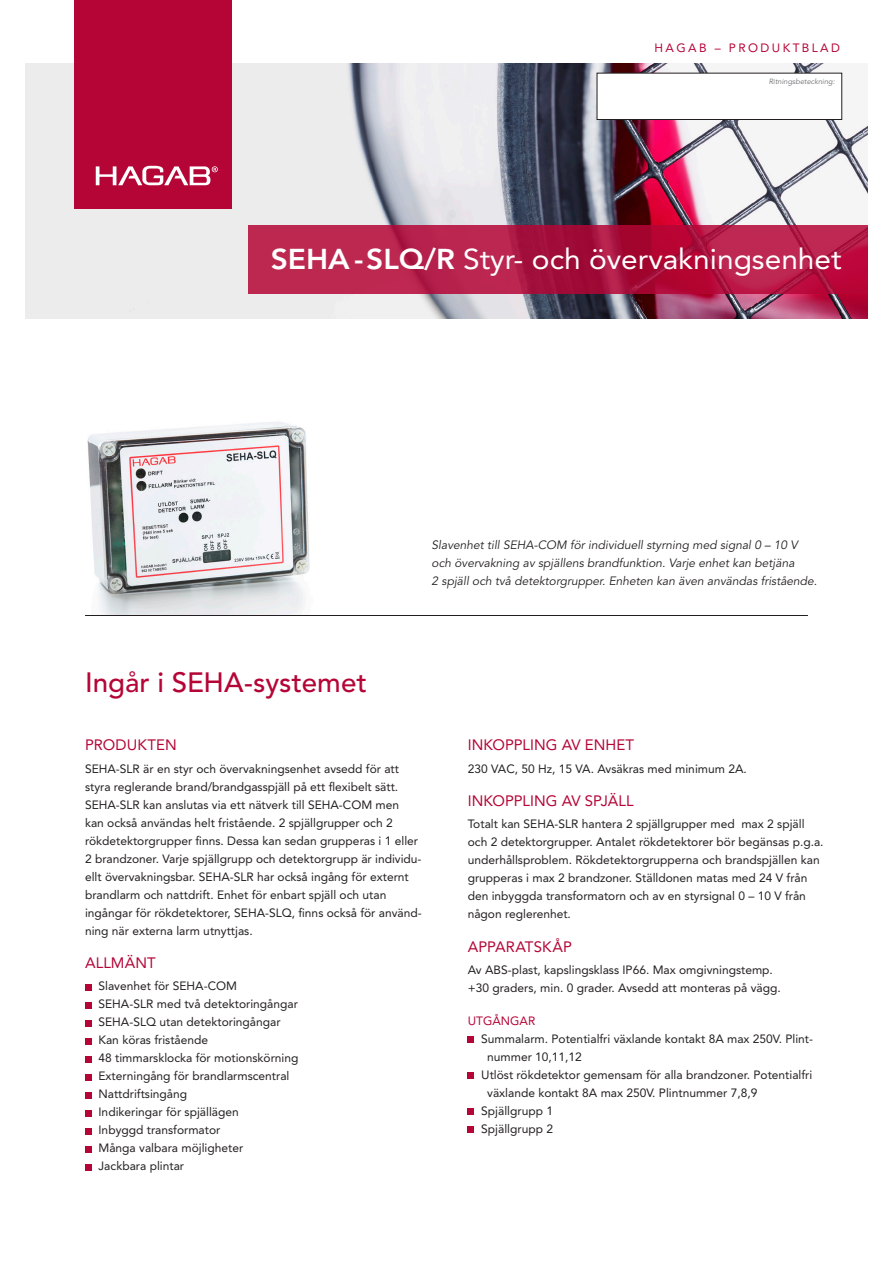
<style>
.page{position:relative;width:893px;height:1263px;background:#fff}
.page>*{position:absolute;margin:0;border:0;box-sizing:border-box;transform-origin:0 0}
.t1{font:28.5px "Avenir LT Std";color:#fff;scale:1.05 1}
.Datablad_-_mellanrub{font:500 27.75px "Avenir LT Std";color:#b50536}
.Datablad_-_mellanrub-2{font:15px "Avenir LT Std";letter-spacing:.005em;color:#b50536}
.Datablad_-_bröd_kurs{font:12px/18px "Avenir LT Std";color:#231f20}
.Datablad_-_brödtext{font:12px/18px "Avenir LT Std";color:#231f20}
.Datablad_-_bröd_kurs-2{font:italic 12px/18px "Avenir LT Std";color:#231f20}
.Datablad_mellanrubri{font:12px "Avenir LT Std";letter-spacing:.2em;color:#b50536}
.Datablad_mellanrubri-2{font:12px "Avenir LT Std";color:#b50536}
.t2{font:italic 7.5px "Avenir LT Std";color:#6c6d70}
.s1{font-weight:800}
</style>
<div class="page">
<img style="left:26px;top:64px;width:841px;height:255px">
<div style="left:74px;top:0;width:158px;height:209px;background:#b50536"></div>
<svg style="left:96px;top:166px;width:122px;height:19px"></svg>
<img style="left:87px;top:422px;width:223px;height:193px">
<svg style="left:85px;top:984px;width:6px;height:6px"></svg>
<svg style="left:85px;top:1002px;width:6px;height:6px"></svg>
<svg style="left:85px;top:1020px;width:6px;height:6px"></svg>
<svg style="left:85px;top:1038px;width:6px;height:6px"></svg>
<svg style="left:85px;top:1056px;width:6px;height:6px"></svg>
<svg style="left:85px;top:1074px;width:6px;height:6px"></svg>
<svg style="left:85px;top:1092px;width:6px;height:6px"></svg>
<svg style="left:85px;top:1110px;width:6px;height:6px"></svg>
<svg style="left:85px;top:1128px;width:6px;height:6px"></svg>
<svg style="left:85px;top:1146px;width:6px;height:6px"></svg>
<svg style="left:85px;top:1164px;width:6px;height:6px"></svg>
<div style="left:468px;top:1036px;width:6px;height:7px;background:#b50536"></div>
<div style="left:468px;top:1072px;width:6px;height:7px;background:#b50536"></div>
<div style="left:468px;top:1108px;width:6px;height:7px;background:#b50536"></div>
<div style="left:468px;top:1126px;width:6px;height:7px;background:#b50536"></div>
<svg style="left:248px;top:225px;width:619px;height:68px;background:#b41b46"></svg>
<hr style="left:85px;top:615px;width:723px;height:1px;background:#231f20">
<div style="left:597px;top:73px;width:245px;height:46px;background:#fff"></div>
<div style="left:597px;top:73px;width:245px;height:47px;border:1px solid #231f20"></div>
<p class="Datablad_mellanrubri" style="left:655px;top:40px;width:187px">HAGAB – PRODUKTBLAD</p>
<p class="t2" style="left:769px;top:77px;width:68px">Ritningsbeteckning:</p>
<p class="t1" style="left:271px;top:243px;width:545px"><span class="s1">SEHA -SLQ/R</span> Styr- och övervakningsenhet</p>
<p class="Datablad_-_bröd_kurs-2" style="left:432px;top:536px;width:387px">Slavenhet till SEHA-COM för individuell styrning med signal 0 – 10 V och övervakning av spjällens brandfunktion. Varje enhet kan betjäna<br>2 spjäll och två detektorgrupper. Enheten kan även användas fristående.</p>
<p class="Datablad_-_mellanrub" style="left:85px;top:666px;width:283px">Ingår i SEHA-systemet</p>
<p class="Datablad_-_mellanrub-2" style="left:85px;top:736px;width:93px">PRODUKTEN</p>
<p class="Datablad_-_bröd_kurs" style="left:85px;top:760px;width:338px">SEHA-SLR är en styr och övervakningsenhet avsedd för att styra reglerande brand/brandgasspjäll på ett flexibelt sätt.<br>SEHA-SLR kan anslutas via ett nätverk till SEHA-COM men<br>kan också användas helt fristående. 2 spjällgrupper och 2 rökdetektorgrupper finns. Dessa kan sedan grupperas i 1 eller 2 brandzoner. Varje spjällgrupp och detektorgrupp är individu&shy;ellt övervakningsbar. SEHA-SLR har också ingång för externt brandlarm och nattdrift. Enhet för enbart spjäll och utan ingångar för rökdetektorer, SEHA-SLQ, finns också för använd&shy;ning när externa larm utnyttjas.</p>
<p class="Datablad_-_mellanrub-2" style="left:85px;top:954px;width:72px">ALLMÄNT</p>
<p class="Datablad_-_brödtext" style="left:99px;top:977px;width:140px">Slavenhet för SEHA-COM</p>
<p class="Datablad_-_brödtext" style="left:99px;top:995px;width:201px">SEHA-SLR med två detektoringångar</p>
<p class="Datablad_-_brödtext" style="left:99px;top:1013px;width:184px">SEHA-SLQ utan detektoringångar</p>
<p class="Datablad_-_brödtext" style="left:99px;top:1031px;width:111px">Kan köras fristående</p>
<p class="Datablad_-_brödtext" style="left:99px;top:1049px;width:201px">48 timmarsklocka för motionskörning</p>
<p class="Datablad_-_brödtext" style="left:99px;top:1067px;width:192px">Externingång för brandlarmscentral</p>
<p class="Datablad_-_brödtext" style="left:99px;top:1085px;width:90px">Nattdriftsingång</p>
<p class="Datablad_-_brödtext" style="left:99px;top:1103px;width:142px">Indikeringar för spjällägen</p>
<p class="Datablad_-_brödtext" style="left:99px;top:1121px;width:123px">Inbyggd transformator</p>
<p class="Datablad_-_brödtext" style="left:99px;top:1139px;width:146px">Många valbara möjligheter</p>
<p class="Datablad_-_brödtext" style="left:99px;top:1157px;width:87px">Jackbara plintar</p>
<p class="Datablad_-_mellanrub-2" style="left:468px;top:736px;width:168px">INKOPPLING AV ENHET</p>
<p class="Datablad_-_bröd_kurs" style="left:468px;top:760px;width:281px">230 VAC, 50 Hz, 15 VA. Avsäkras med minimum 2A.</p>
<p class="Datablad_-_mellanrub-2" style="left:468px;top:792px;width:168px">INKOPPLING AV SPJÄLL</p>
<p class="Datablad_-_bröd_kurs" style="left:468px;top:815px;width:357px">Totalt kan SEHA-SLR hantera 2 spjällgrupper med max 2 spjäll och 2 detektorgrupper. Antalet rökdetektorer bör begänsas p.g.a. underhållsproblem. Rökdetektorgrupperna och brandspjällen kan grupperas i max 2 brandzoner. Ställdonen matas med 24 V från den inbyggda transformatorn och av en styrsignal 0 – 10 V från någon reglerenhet.</p>
<p class="Datablad_-_mellanrub-2" style="left:468px;top:938px;width:106px">APPARATSKÅP</p>
<p class="Datablad_-_bröd_kurs" style="left:468px;top:961px;width:315px">Av ABS-plast, kapslingsklass IP66. Max omgivningstemp. +30 graders, min. 0 grader. Avsedd att monteras på vägg.</p>
<p class="Datablad_mellanrubri-2" style="left:468px;top:1014px;width:69px">UTGÅNGAR</p>
<p class="Datablad_-_brödtext" style="left:487px;top:1030px;width:327px;text-indent:-6px">Summalarm. Potentialfri växlande kontakt 8A max 250V. Plint&shy;nummer 10,11,12</p>
<p class="Datablad_-_brödtext" style="left:487px;top:1066px;width:327px;text-indent:-6px">Utlöst rökdetektor gemensam för alla brandzoner. Potentialfri växlande kontakt 8A max 250V. Plintnummer 7,8,9</p>
<p class="Datablad_-_brödtext" style="left:481px;top:1102px;width:73px">Spjällgrupp 1</p>
<p class="Datablad_-_brödtext" style="left:481px;top:1120px;width:73px">Spjällgrupp 2</p>
</div>
